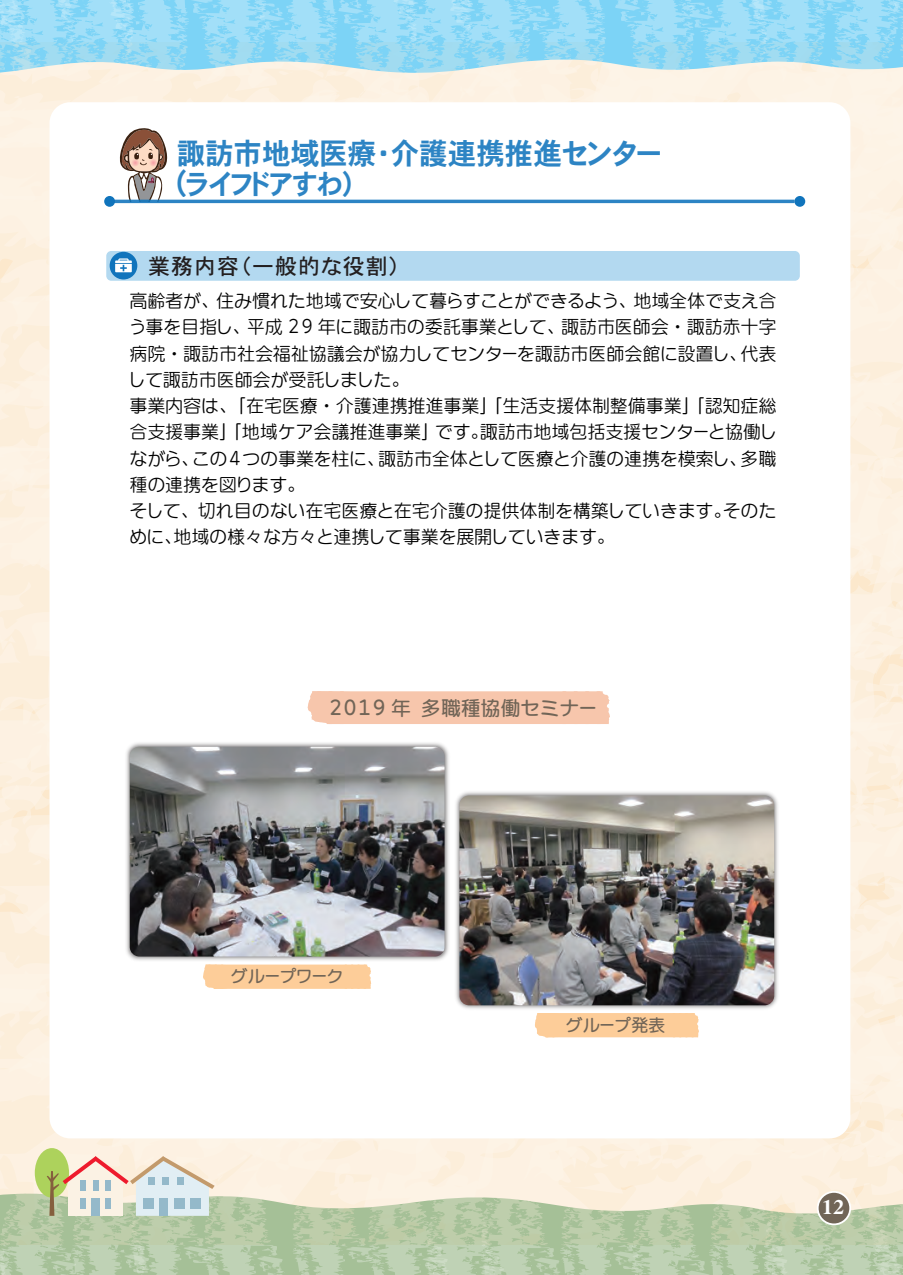
<style>
.page{position:relative;width:903px;height:1275px;background:#fff}
.page>*{position:absolute;margin:0;border:0;box-sizing:border-box;transform-origin:0 0}
.t1{font:29.75px "DFHS Gothic W7 WING RKSJ H";color:#1074bc;scale:.96 1}
.t2{font:28px "DFHS Gothic W7 WING RKSJ H";color:#1074bc;scale:.96 1}
.t3{font:21.88px "DFHS Gothic W5 WING RKSJ H";letter-spacing:.05em;color:#231f20}
.t4{font:19.25px "DFUD Maru Gothic W6 WING RKSJ H";letter-spacing:.025em;color:#716557}
.t5{font:19.25px "DF Lei Ga So W9 WING RKSJ H";color:#fff}
.t6{font:17.5px/26.2px "DFUD Maru Gothic W4 WING RKSJ H";letter-spacing:.025em;color:#000}
.t7{font:16.62px "DFUD Maru Gothic W6 WING RKSJ H";letter-spacing:.025em;color:#716557}
.s1{font-size:29.75px}
</style>
<div class="page">
<div style="left:0;top:74px;width:903px;height:1120px;background:#fdf1e2"></div>
<svg style="left:0;top:0;width:903px;height:74px;background:#9edcf3"></svg>
<div style="left:50px;top:102px;width:800px;height:1036px;background:#fff;border-radius:21px"></div>
<svg style="left:0;top:1194px;width:903px;height:81px;background:#bccdab"></svg>
<div style="left:106px;top:251px;width:694px;height:30px;background:#b3d9f0;border-radius:5px"></div>
<div style="left:104px;top:196px;width:11px;height:11px;background:#1074bc;border-radius:50%"></div>
<div style="left:794px;top:196px;width:11px;height:11px;background:#1074bc;border-radius:50%"></div>
<div style="left:110px;top:252px;width:27px;height:27px;background:#1074bc;border-radius:50%"></div>
<svg style="left:115px;top:258px;width:17px;height:14px"></svg>
<svg style="left:120px;top:128px;width:47px;height:72px"></svg>
<hr style="left:110px;top:200px;width:684px;height:3px;background:#1074bc">
<img style="left:456px;top:792px;width:322px;height:217px">
<img style="left:459px;top:795px;width:315px;height:210px">
<img style="left:126px;top:743px;width:323px;height:218px">
<img style="left:130px;top:747px;width:314px;height:209px">
<div style="left:307px;top:691px;width:303px;height:33px;background:#f7c6ac"></div>
<svg style="left:203px;top:964px;width:168px;height:25px;background:#fdcf9d"></svg>
<div style="left:535px;top:1013px;width:164px;height:24px;background:#fdcd99"></div>
<div style="left:818px;top:1192px;width:32px;height:32px;background:#716557;border-radius:50%"></div>
<div style="left:817px;top:1191px;width:34px;height:34px;border:2px solid #fff;border-radius:50%"></div>
<div style="left:35px;top:1148px;width:34px;height:50px;background:#add25c;border-radius:50%"></div>
<svg style="left:47px;top:1156px;width:168px;height:60px;background:#ded9c8"></svg>
<div style="left:159px;top:1198px;width:8px;height:18px;background:#94b9ca"></div>
<div style="left:174px;top:1198px;width:10px;height:10px;background:#94b9ca"></div>
<div style="left:148px;top:1177px;width:6px;height:8px;background:#94b9ca"></div>
<div style="left:163px;top:1177px;width:6px;height:8px;background:#94b9ca"></div>
<div style="left:178px;top:1177px;width:6px;height:8px;background:#94b9ca"></div>
<div style="left:143px;top:1198px;width:10px;height:10px;background:#94b9ca"></div>
<div style="left:190px;top:1198px;width:10px;height:10px;background:#94b9ca"></div>
<h1 class="t1" style="left:176px;top:138px;width:506px">諏訪市地域医療・介護連携推進センター</h1>
<h2 class="t2" style="left:176px;top:169px;width:184px"><span class="s1">(</span>ライフドアすわ)</h2>
<p class="t3" style="left:148px;top:255px;width:253px">業務内容（一般的な役割）</p>
<p class="t6" style="left:130px;top:287px;width:648px">高齢者が、住み慣れた地域で安心して暮らすことができるよう、地域全体で支え合う事を目指し、平成 29 年に諏訪市の委託事業として、諏訪市医師会・諏訪赤十字病院・諏訪市社会福祉協議会が協力してセンターを諏訪市医師会館に設置し、代表して諏訪市医師会が受託しました。<br>事業内容は、「在宅医療・介護連携推進事業」「生活支援体制整備事業」「認知症総合支援事業」「地域ケア会議推進事業」です。諏訪市地域包括支援センターと協働しながら、この４つの事業を柱に、諏訪市全体として医療と介護の連携を模索し、多職種の連携を図ります。<br>そして、切れ目のない在宅医療と在宅介護の提供体制を構築していきます。そのために、地域の様々な方々と連携して事業を展開していきます。</p>
<p class="t4" style="left:329px;top:695px;width:269px">2019 年　多職種協働セミナー</p>
<p class="t7" style="left:231px;top:965px;width:113px">グループワーク</p>
<p class="t7" style="left:566px;top:1014px;width:101px">グループ発表</p>
<p class="t5" style="left:822px;top:1198px;width:23px">12</p>
</div>
